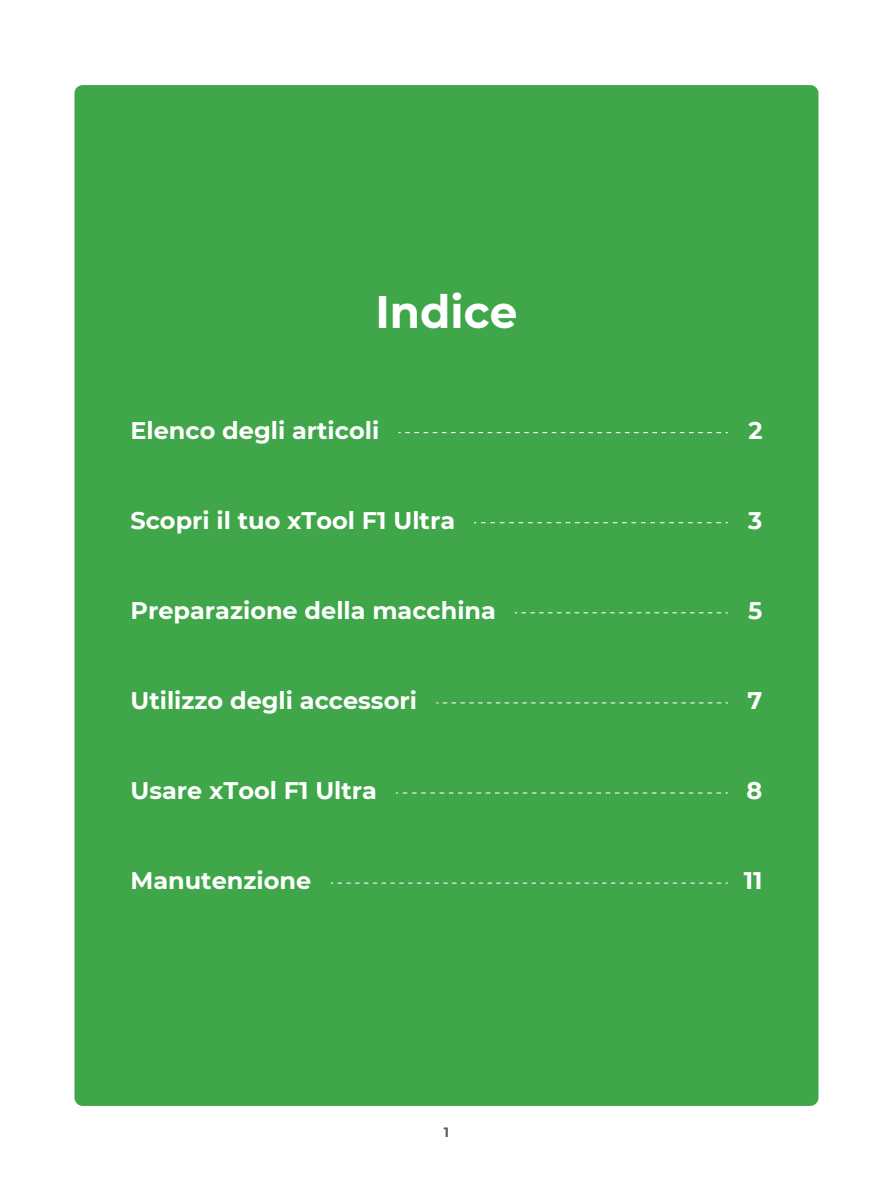
<style>
.page{position:relative;width:893px;height:1191px;background:#fff}
.page>*{position:absolute;margin:0;border:0;box-sizing:border-box;transform-origin:0 0}
.t1{font:700 45.45px "Montserrat";color:#fff}
.t2{font:700 24px "Montserrat";color:#fff}
.t3{font:700 13.5px "Montserrat";color:#595a5c}
</style>
<div class="page">
<div style="left:74px;top:85px;width:744px;height:1021px;background:#3fa649;border-radius:8px"></div>
<svg style="left:398px;top:432px;width:330px;height:1px"></svg>
<svg style="left:474px;top:522px;width:254px;height:1px"></svg>
<svg style="left:515px;top:612px;width:213px;height:1px"></svg>
<svg style="left:436px;top:702px;width:292px;height:1px"></svg>
<svg style="left:396px;top:792px;width:332px;height:1px"></svg>
<svg style="left:331px;top:882px;width:397px;height:1px"></svg>
<h1 class="t1" style="left:376px;top:279px;width:143px">Indice</h1>
<p class="t2" style="left:130px;top:413px;width:250px">Elenco degli articoli</p>
<p class="t2" style="left:748px;top:413px;width:16px">2</p>
<p class="t2" style="left:130px;top:503px;width:326px">Scopri il tuo xTool F1 Ultra</p>
<p class="t2" style="left:748px;top:503px;width:16px">3</p>
<p class="t2" style="left:130px;top:593px;width:367px">Preparazione della macchina</p>
<p class="t2" style="left:748px;top:593px;width:16px">5</p>
<p class="t2" style="left:130px;top:683px;width:288px">Utilizzo degli accessori</p>
<p class="t2" style="left:748px;top:683px;width:16px">7</p>
<p class="t2" style="left:130px;top:773px;width:248px">Usare xTool F1 Ultra</p>
<p class="t2" style="left:747px;top:773px;width:17px">8</p>
<p class="t2" style="left:130px;top:863px;width:182px">Manutenzione</p>
<p class="t2" style="left:744px;top:863px;width:20px">11</p>
<p class="t3" style="left:444px;top:1122px;width:7px">1</p>
</div>
